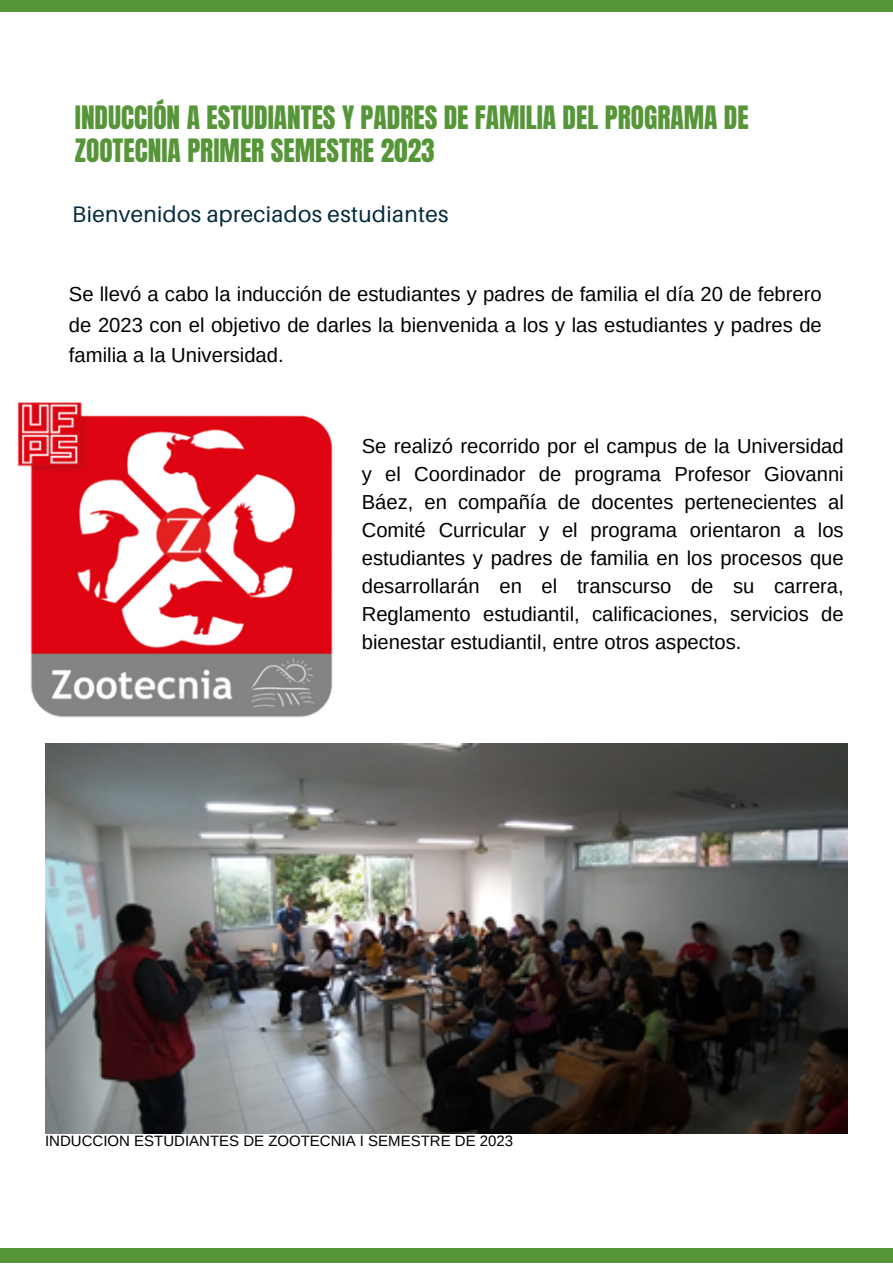
<style>
.page{position:relative;width:893px;height:1264px;background:#fff}
.page>*{position:absolute;margin:0;border:0;box-sizing:border-box;transform-origin:0 0}
.t1{font:27.45px/32.5px "Anton";color:#569639}
.t2{font:22.5px "Aileron";letter-spacing:.015em;color:#022a3d}
.t3{font:20.25px/28px "Arimo";color:#000;text-align:justify}
.t4{font:15px "Arimo";color:#000}
</style>
<div class="page">
<div style="left:0;top:0;width:892px;height:12px;background:#569639"></div>
<div style="left:0;top:1248px;width:892px;height:14px;background:#569639"></div>
<img style="left:17px;top:402px;width:316px;height:316px">
<img style="left:45px;top:743px;width:802px;height:390px">
<h1 class="t1" style="left:75px;top:102px;width:675px">INDUCCIÓN A ESTUDIANTES Y PADRES DE FAMILIA DEL PROGRAMA DE<br>ZOOTECNIA PRIMER SEMESTRE 2023</h1>
<p class="t2" style="left:72px;top:200px;width:378px">Bienvenidos apreciados estudiantes</p>
<p class="t3" style="left:69px;top:279px;width:754px;line-height:30.3px">Se llevó a cabo la inducción de estudiantes y padres de familia el día 20 de febrero de 2023 con el objetivo de darles la bienvenida a los y las estudiantes y padres de familia a la Universidad.</p>
<p class="t3" style="left:362px;top:431px;width:483px">Se realizó recorrido por el campus de la Universidad y el Coordinador de programa Profesor Giovanni Báez, en compañía de docentes pertenecientes al Comité Curricular y el programa orientaron a los estudiantes y padres de familia en los procesos que desarrollarán en el transcurso de su carrera, Reglamento estudiantil, calificaciones, servicios de bienestar estudiantil, entre otros aspectos.</p>
<p class="t4" style="left:45px;top:1132px;width:469px">INDUCCION ESTUDIANTES DE ZOOTECNIA I SEMESTRE DE 2023</p>
</div>
